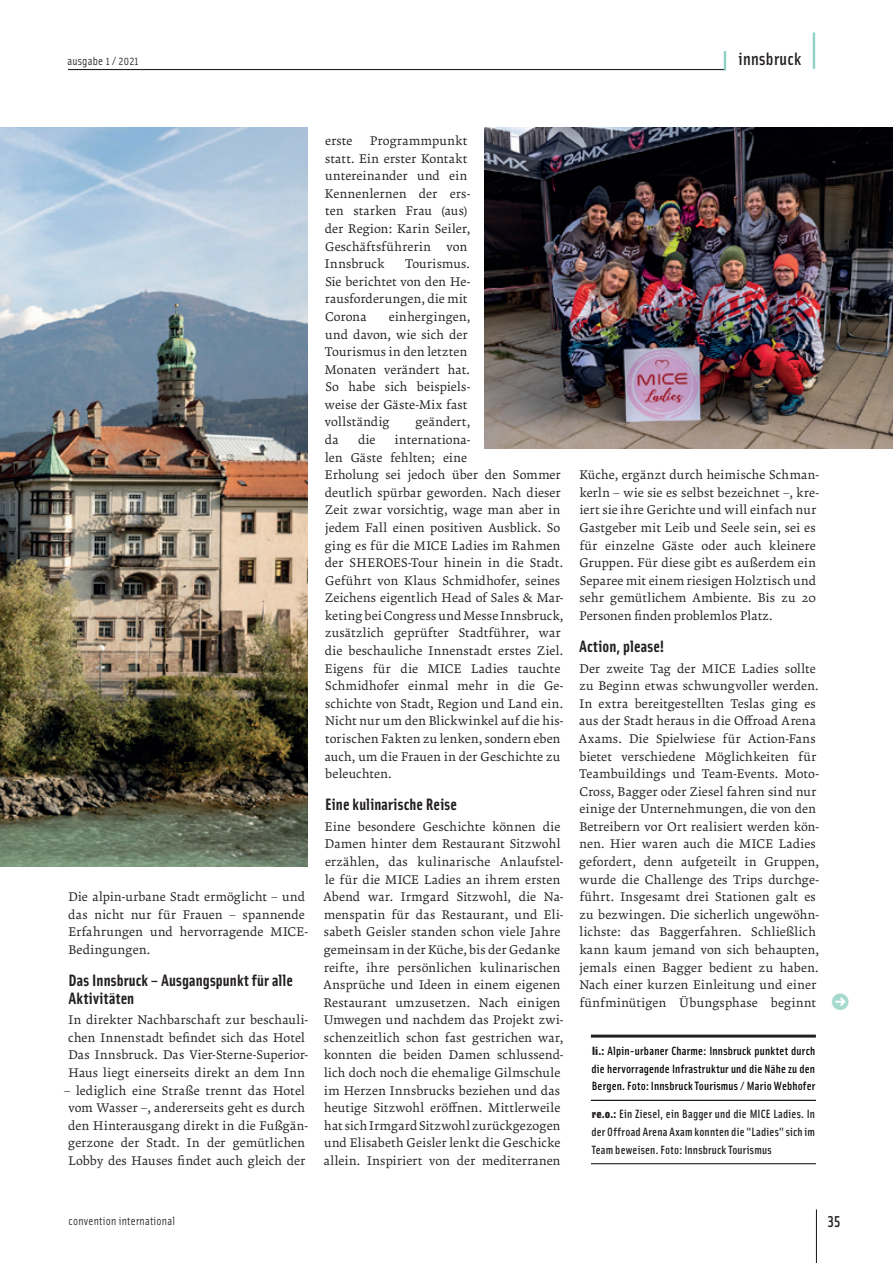
<style>
.page{position:relative;width:893px;height:1263px;background:#fff}
.page>*{position:absolute;margin:0;border:0;box-sizing:border-box;transform-origin:0 0}
.t1{font:500 18px "Solex OT";letter-spacing:.02em;color:#231f20}
.t2{font:700 16.5px/17.5px "Solex OT";letter-spacing:.01em;color:#231f20}
.t3{font:500 15.75px "Solex OT";color:#231f20}
.t4{font:12.6px/17.5px "Krete";letter-spacing:.02em;color:#231f20}
.t5{font:500 12px/17.5px "Solex OT";letter-spacing:.015em;color:#000;text-align:justify}
.t6{font:500 12px/17.5px "Solex OT";letter-spacing:.015em;color:#231f20;text-align:justify}
.t7{font:12px "Solex OT";letter-spacing:.02em;color:#231f20}
.s1{font-weight:700;font-size:22.5px;color:#82cdbe}
.s2{font-weight:700;font-size:42px;color:#82cdbe}
.s3{font-weight:900;color:#231f20}
.s4{font-weight:900}
</style>
<div class="page">
<hr style="left:68px;top:69px;width:657px;height:1px;background:#231f20">
<hr style="left:816px;top:1209px;width:1px;height:54px;background:#231f20">
<img style="left:485px;top:128px;width:408px;height:321px">
<hr style="left:591px;top:1034px;width:225px;height:3px;background:#231f20">
<hr style="left:591px;top:1100px;width:225px;height:1px;background:#000">
<hr style="left:591px;top:1163px;width:225px;height:1px;background:#231f20">
<img style="left:0;top:128px;width:308px;height:738px">
<p class="t7" style="left:67px;top:53px;width:73px">ausgabe 1/ 2021</p>
<h1 class="t1" style="left:721px;top:47px;width:99px"><span class="s1">|</span> innsbruck <span class="s2">|</span></h1>
<p class="t4" style="left:68px;top:888px;width:241px">Die alpin-urbane Stadt ermöglicht – und das nicht nur für Frauen – spannende<br>Erfahrungen und hervorragende MICE-<br>Bedingungen.</p>
<h2 class="t2" style="left:69px;top:971px;width:226px">Das Innsbruck – Ausgangspunkt für alle<br>Aktivitäten</h2>
<p class="t4" style="left:68px;top:1011px;width:241px">In direkter Nachbarschaft zur beschauli&shy;chen Innenstadt befindet sich das Hotel Das Innsbruck. Das Vier-Sterne-Superior-Haus liegt einerseits direkt an dem Inn</p>
<p class="t4" style="left:64px;top:1082px;width:245px;text-align:center">– lediglich eine Straße trennt das Hotel vom Wasser –, andererseits geht es durch den Hinterausgang direkt in die Fußgän&shy;gerzone der Stadt. In der gemütlichen Lobby des Hauses findet auch gleich der</p>
<p class="t4" style="left:325px;top:132px;width:147px;text-indent:45px">Programmpunkt statt. Ein erster Kontakt untereinander und ein<br>Kennenlernen der ers&shy;ten starken Frau (aus) der Region: Karin Seiler,<br>Geschäftsführerin</p>
<p class="t4" style="left:325px;top:132px;width:29px">erste</p>
<p class="t4" style="left:447px;top:238px;width:22px">von</p>
<p class="t4" style="left:325px;top:255px;width:61px">Innsbruck</p>
<p class="t4" style="left:325px;top:255px;width:147px;text-indent:80px">Tourismus.<br>Sie berichtet von den He&shy;rausforderungen, die mit<br>Corona</p>
<p class="t4" style="left:325px;top:308px;width:147px;text-indent:64px">einhergingen, und davon, wie sich der<br>Tourismus in den letzten<br>Monaten verändert hat.<br>So habe sich beispiels&shy;weise der Gäste-Mix fast vollständig</p>
<p class="t4" style="left:415px;top:414px;width:56px">geändert,</p>
<p class="t4" style="left:325px;top:431px;width:15px">da</p>
<p class="t4" style="left:358px;top:431px;width:19px">die</p>
<p class="t4" style="left:325px;top:431px;width:240px;text-indent:70px">internationa-<br>len Gäste fehlten; eine<br>Erholung sei jedoch über den Sommer deutlich spürbar geworden. Nach dieser Zeit zwar vorsichtig, wage man aber in jedem Fall einen positiven Ausblick. So ging es für die MICE Ladies im Rahmen der SHEROES-Tour hinein in die Stadt.<br>Geführt von Klaus Schmidhofer, seines Zeichens eigentlich Head of Sales &amp; Mar&shy;keting bei Congress und Messe Innsbruck, zusätzlich geprüfter Stadtführer, war die beschauliche Innenstadt erstes Ziel.<br>Eigens für die MICE Ladies tauchte Schmidhofer einmal mehr in die Ge&shy;schichte von Stadt, Region und Land ein.<br>Nicht nur um den Blickwinkel auf die his&shy;torischen Fakten zu lenken, sondern eben auch, um die Frauen in der Geschichte zu beleuchten.</p>
<h2 class="t2" style="left:325px;top:795px;width:133px">Eine kulinarische Reise</h2>
<p class="t4" style="left:323px;top:818px;width:242px">Eine besondere Geschichte können die Damen hinter dem Restaurant Sitzwohl erzählen, das kulinarische Anlaufstel&shy;le für die MICE Ladies an ihrem ersten Abend war. Irmgard Sitzwohl, die Na&shy;menspatin für das Restaurant, und Eli&shy;sabeth Geisler standen schon viele Jahre gemeinsam in der Küche, bis der Gedanke reifte, ihre persönlichen kulinarischen Ansprüche und Ideen in einem eigenen Restaurant umzusetzen. Nach einigen Umwegen und nachdem das Projekt zwi&shy;schenzeitlich schon fast gestrichen war, konnten die beiden Damen schlussend&shy;lich doch noch die ehemalige Gilmschule im Herzen Innsbrucks beziehen und das heutige Sitzwohl eröffnen. Mittlerweile hat sich Irmgard Sitzwohl zurückgezogen und Elisabeth Geisler lenkt die Geschicke allein. Inspiriert von der mediterranen</p>
<p class="t4" style="left:579px;top:466px;width:241px">Küche, ergänzt durch heimische Schman&shy;kerln – wie sie es selbst bezeichnet –, kre&shy;iert sie ihre Gerichte und will einfach nur Gastgeber mit Leib und Seele sein, sei es für einzelne Gäste oder auch kleinere Gruppen. Für diese gibt es außerdem ein Separee mit einem riesigen Holztisch und sehr gemütlichem Ambiente. Bis zu 20<br>Personen finden problemlos Platz.</p>
<h2 class="t2" style="left:580px;top:637px;width:86px">Action, please!</h2>
<p class="t4" style="left:579px;top:660px;width:242px">Der zweite Tag der MICE Ladies sollte zu Beginn etwas schwungvoller werden.<br>In extra bereitgestellten Teslas ging es aus der Stadt heraus in die Offroad Arena Axams. Die Spielwiese für Action-Fans bietet verschiedene Möglichkeiten für Teambuildings und Team-Events. Moto-Cross, Bagger oder Ziesel fahren sind nur einige der Unternehmungen, die von den Betreibern vor Ort realisiert werden kön&shy;nen. Hier waren auch die MICE Ladies gefordert, denn aufgeteilt in Gruppen, wurde die Challenge des Trips durchge&shy;führt. Insgesamt drei Stationen galt es zu bezwingen. Die sicherlich ungewöhn&shy;lichste: das Baggerfahren. Schließlich kann kaum jemand von sich behaupten, jemals einen Bagger bedient zu haben.<br>Nach einer kurzen Einleitung und einer fünfminütigen Übungsphase beginnt</p>
<p class="t5" style="left:591px;top:1041px;width:225px"><span class="s3">li.:</span> Alpin-urbaner Charme: Innsbruck punktet durch die hervorragende Infrastruktur und die Nähe zu den Bergen. Foto: Innsbruck Tourismus / Mario Webhofer</p>
<p class="t6" style="left:591px;top:1105px;width:225px"><span class="s4">re.o.:</span> Ein Ziesel, ein Bagger und die MICE Ladies. In der Offroad Arena Axam konnten die "Ladies" sich im Team beweisen. Foto: Innsbruck Tourismus</p>
<p class="t7" style="left:69px;top:1213px;width:108px">convention international</p>
<p class="t3" style="left:828px;top:1211px;width:14px">35</p>
</div>
